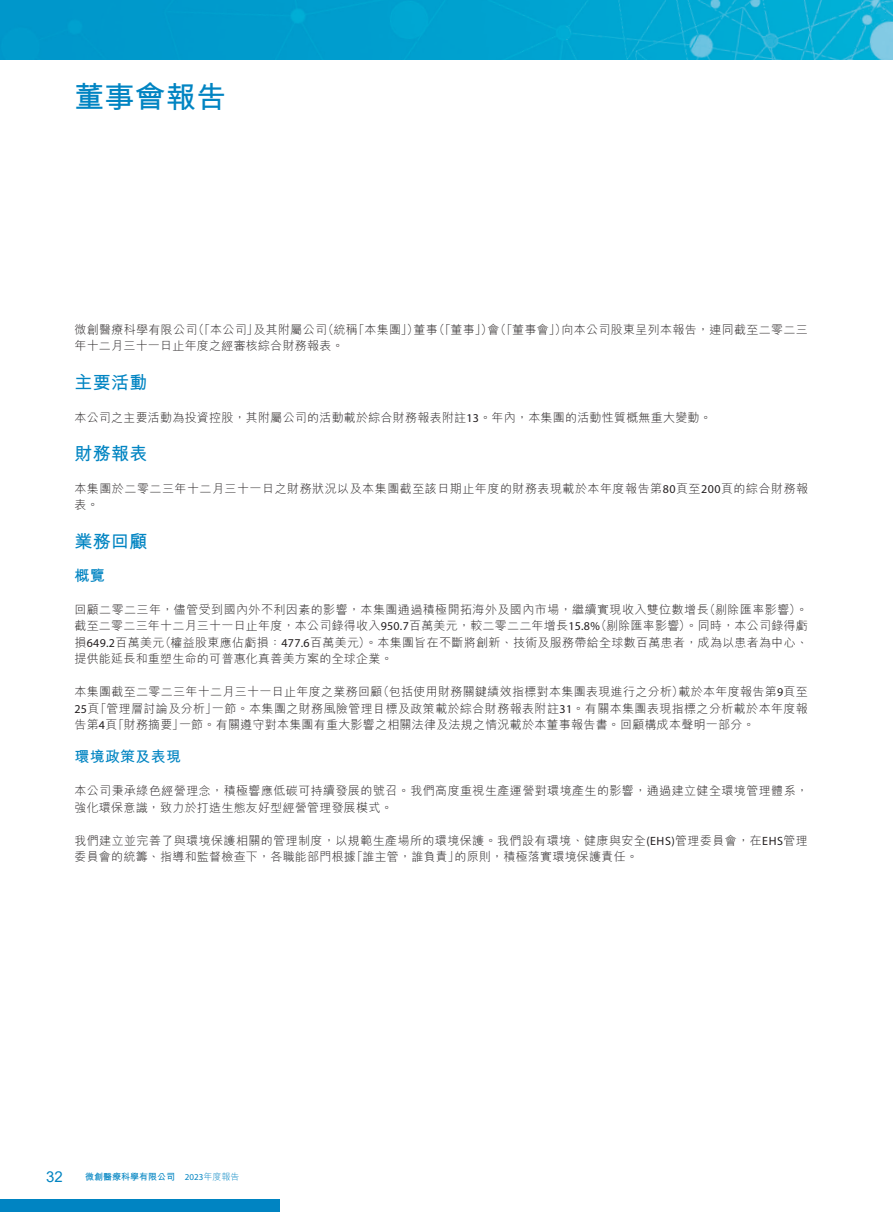
<style>
.page{position:relative;width:893px;height:1212px;background:#fff}
.page>*{position:absolute;margin:0;border:0;box-sizing:border-box;transform-origin:0 0}
.t1{font:700 30px "M Hei HK";letter-spacing:.02em;color:#0084c2}
.t2{font:700 18px "M Hei HK";letter-spacing:.02em;color:#0084c2}
.t3{font:700 15px "M Hei HK";letter-spacing:.02em;color:#0084c2}
.t4{font:15px "Arial";color:#0084c2}
.t5{font:300 12px/16.5px "M Hei HK";letter-spacing:.025em;color:#231f20}
.t6{font:300 12px/16.5px "M Hei HK";letter-spacing:.045em;color:#231f20}
.t7{font:700 9px "M Hei HK";color:#0084c2}
.s1{font-family:"Myriad Pro";font-weight:400}
.s2{font-weight:300}
</style>
<div class="page">
<div style="left:0;top:1199px;width:279px;height:13px;background:#0084c2"></div>
<img style="left:0;top:0;width:893px;height:60px">
<h1 class="t1" style="left:74px;top:75px;width:154px">董事會報告</h1>
<p class="t5" style="left:74px;top:321px;width:735px">微創醫療科學有限公司（「本公司」及其附屬公司（統稱「本集團」）董事（「董事」）會（「董事會」）向本公司股東呈列本報告，連同截至二零二三年十二月三十一日止年度之經審核綜合財務報表。</p>
<h2 class="t2" style="left:74px;top:369px;width:75px">主要活動</h2>
<p class="t5" style="left:74px;top:409px;width:639px">本公司之主要活動為投資控股，其附屬公司的活動載於綜合財務報表附註<span class="s1">13</span>。年內，本集團的活動性質概無重大變動。</p>
<h2 class="t2" style="left:74px;top:440px;width:75px">財務報表</h2>
<p class="t6" style="left:74px;top:480px;width:735px">本集團於二零二三年十二月三十一日之財務狀況以及本集團截至該日期止年度的財務表現載於本年度報告第<span class="s1">80</span>頁至<span class="s1">200</span>頁的綜合財務報表。</p>
<h2 class="t2" style="left:74px;top:528px;width:75px">業務回顧</h2>
<p class="t3" style="left:74px;top:564px;width:32px">概覽</p>
<p class="t5" style="left:74px;top:601px;width:735px;text-align:justify">回顧二零二三年，儘管受到國內外不利因素的影響，本集團通過積極開拓海外及國內市場，繼續實現收入雙位數增長（剔除匯率影響）。截至二零二三年十二月三十一日止年度，本公司錄得收入<span class="s1">950.7</span>百萬美元，較二零二二年增長<span class="s1">15.8%</span>（剔除匯率影響）。同時，本公司錄得虧損<span class="s1">649.2</span>百萬美元（權益股東應佔虧損：<span class="s1">477.6</span>百萬美元）。本集團旨在不斷將創新、技術及服務帶給全球數百萬患者，成為以患者為中心、提供能延長和重塑生命的可普惠化真善美方案的全球企業。</p>
<p class="t5" style="left:74px;top:683px;width:735px;text-align:justify">本集團截至二零二三年十二月三十一日止年度之業務回顧（包括使用財務關鍵績效指標對本集團表現進行之分析）載於本年度報告第<span class="s1">9</span>頁至<span class="s1">25</span>頁「管理層討論及分析」一節。本集團之財務風險管理目標及政策載於綜合財務報表附註<span class="s1">31</span>。有關本集團表現指標之分析載於本年度報告第<span class="s1">4</span>頁「財務摘要」一節。有關遵守對本集團有重大影響之相關法律及法規之情況載於本董事報告書。回顧構成本聲明一部分。</p>
<p class="t3" style="left:74px;top:746px;width:108px">環境政策及表現</p>
<p class="t5" style="left:74px;top:782px;width:735px">本公司秉承綠色經營理念，積極響應低碳可持續發展的號召。我們高度重視生產運營對環境產生的影響，通過建立健全環境管理體系，強化環保意識，致力於打造生態友好型經營管理發展模式。</p>
<p class="t5" style="left:74px;top:832px;width:735px">我們建立並完善了與環境保護相關的管理制度，以規範生產場所的環境保護。我們設有環境、健康與安全<span class="s1">(EHS)</span>管理委員會，在<span class="s1">EHS</span>管理委員會的統籌、指導和監督檢查下，各職能部門根據「誰主管，誰負責」的原則，積極落實環境保護責任。</p>
<p class="t4" style="left:46px;top:1166px;width:18px">32</p>
<p class="t7" style="left:85px;top:1170px;width:156px">微創醫療科學有限公司 <span class="s1">2023</span><span class="s2">年度報告</span></p>
</div>
